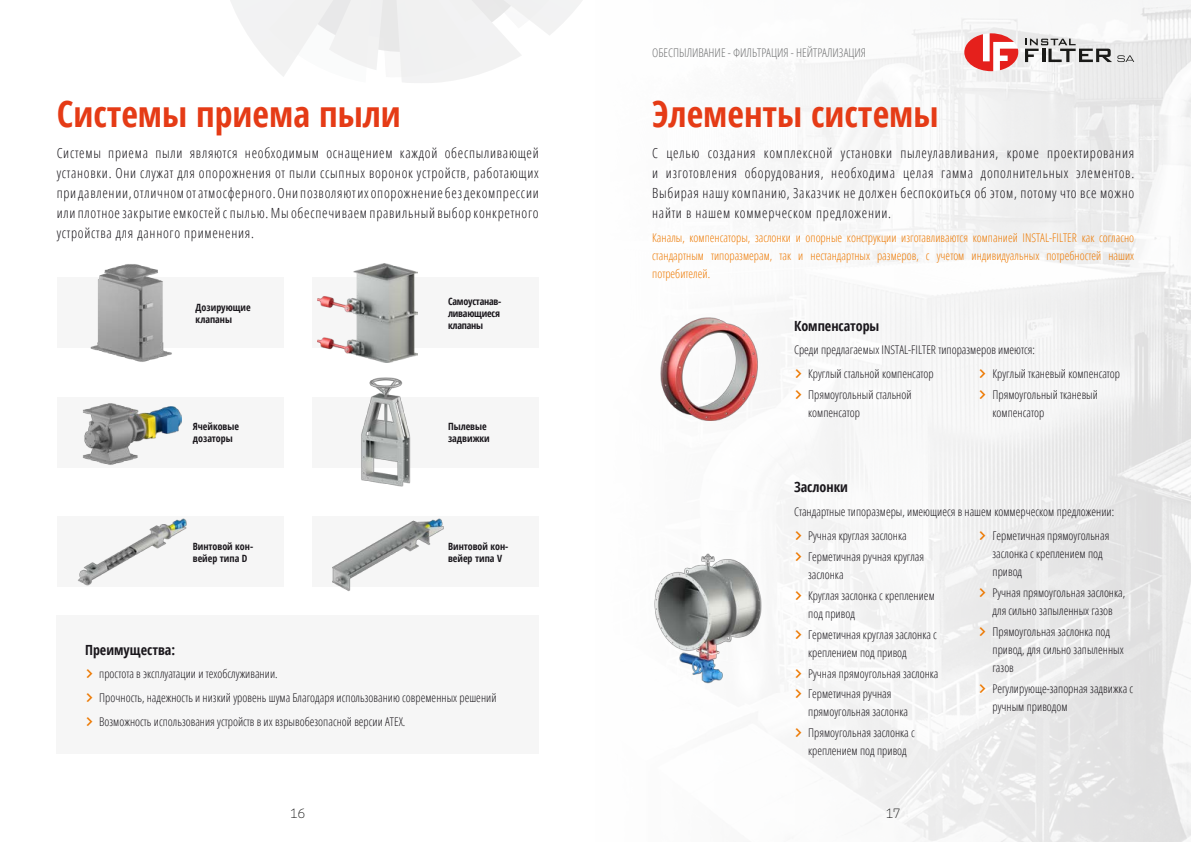
<style>
.page{position:relative;width:1191px;height:842px;background:#fff}
.page>*{position:absolute;margin:0;border:0;box-sizing:border-box;transform-origin:0 0}
.t1{font:700 condensed 36px "Open Sans";color:#e53b16}
.t2{font:300 condensed 14px/20px "Open Sans";letter-spacing:.05em;color:#1a171c;text-align:justify}
.t3{font:700 condensed 14px "Open Sans";color:#1a171c}
.t4{font:300 condensed 12px/18px "Open Sans";color:#1a171c}
.t5{font:300 condensed 12px/18px "Open Sans";color:#ed7902;text-align:justify}
.t6{font:300 condensed 12px "Open Sans";color:#707172}
.t7{font:300 12px "Cooper Hewitt";color:#000}
.t8{font:700 condensed 10px/12px "Open Sans";color:#1a171c}
.t9{font:700 condensed 10px/12px "Open Sans";letter-spacing:-.02em;color:#1a171c}
</style>
<div class="page">
<div style="left:57px;top:616px;width:482px;height:138px;background:#f6f6f6"></div>
<div style="left:57px;top:397px;width:226px;height:71px;background:#f6f6f6"></div>
<img style="left:83px;top:403px;width:98px;height:62px">
<div style="left:57px;top:516px;width:226px;height:71px;background:#f6f6f6"></div>
<img style="left:78px;top:518px;width:109px;height:68px">
<div style="left:312px;top:397px;width:227px;height:71px;background:#f6f6f6"></div>
<img style="left:361px;top:378px;width:50px;height:109px">
<div style="left:312px;top:516px;width:227px;height:71px;background:#f6f6f6"></div>
<img style="left:332px;top:518px;width:112px;height:73px">
<div style="left:57px;top:278px;width:226px;height:70px;background:#f6f6f6"></div>
<img style="left:90px;top:264px;width:82px;height:98px">
<div style="left:312px;top:278px;width:227px;height:70px;background:#f6f6f6"></div>
<img style="left:317px;top:263px;width:101px;height:100px">
<img style="left:701px;top:99px;width:490px;height:743px">
<img style="left:660px;top:317px;width:100px;height:103px">
<img style="left:654px;top:553px;width:110px;height:131px">
<svg style="left:230px;top:0;width:352px;height:83px"></svg>
<svg style="left:964px;top:33px;width:54px;height:38px"></svg>
<svg style="left:1025px;top:39px;width:109px;height:23px;background:#b4b4b3"></svg>
<svg style="left:795px;top:369px;width:6px;height:10px"></svg>
<svg style="left:795px;top:390px;width:6px;height:9px"></svg>
<svg style="left:980px;top:369px;width:5px;height:10px"></svg>
<svg style="left:980px;top:390px;width:5px;height:9px"></svg>
<svg style="left:795px;top:531px;width:6px;height:9px"></svg>
<svg style="left:795px;top:552px;width:6px;height:9px"></svg>
<svg style="left:795px;top:591px;width:6px;height:9px"></svg>
<svg style="left:795px;top:630px;width:6px;height:9px"></svg>
<svg style="left:795px;top:669px;width:6px;height:9px"></svg>
<svg style="left:795px;top:689px;width:6px;height:9px"></svg>
<svg style="left:795px;top:728px;width:6px;height:9px"></svg>
<svg style="left:980px;top:531px;width:5px;height:9px"></svg>
<svg style="left:980px;top:588px;width:5px;height:9px"></svg>
<svg style="left:980px;top:627px;width:5px;height:9px"></svg>
<svg style="left:980px;top:684px;width:5px;height:9px"></svg>
<h1 class="t1" style="left:57px;top:89px;width:346px">Системы приема пыли</h1>
<p class="t2" style="left:57px;top:143px;width:483px">Системы приема пыли являются необходимым оснащением каждой обеспыливающей установки. Они служат для опорожнения от пыли ссыпных воронок устройств, работающих при давлении, отличном от атмосферного. Они позволяют их опорожнение без декомпрессии или плотное закрытие емкостей с пылью. Мы обеспечиваем правильный выбор конкретного устройства для данного применения.</p>
<p class="t8" style="left:196px;top:301px;width:57px">Дозирующие клапаны</p>
<p class="t9" style="left:448px;top:295px;width:55px">Самоустанав&shy;ливающиеся клапаны</p>
<p class="t8" style="left:193px;top:420px;width:48px">Ячейковые дозаторы</p>
<p class="t8" style="left:193px;top:540px;width:62px">Винтовой кон&shy;вейер типа D</p>
<p class="t8" style="left:448px;top:420px;width:43px">Пылевые задвижки</p>
<p class="t8" style="left:448px;top:540px;width:62px">Винтовой кон&shy;вейер типа V</p>
<p class="t3" style="left:85px;top:640px;width:92px">Преимущества:</p>
<p class="t4" style="left:99px;top:662px;width:399px;line-height:23.7px">простота в эксплуатации и техобслуживании.<br>Прочность, надежность и низкий уровень шума Благодаря использованию современных решений<br>Возможность использования устройств в их взрывобезопасной версии ATEX.</p>
<p class="t6" style="left:652px;top:44px;width:215px">ОБЕСПЫЛИВАНИЕ - ФИЛЬТРАЦИЯ - НЕЙТРАЛИЗАЦИЯ</p>
<h1 class="t1" style="left:652px;top:89px;width:288px">Элементы системы</h1>
<p class="t2" style="left:652px;top:143px;width:483px">С целью создания комплексной установки пылеулавливания, кроме проектирования и изготовления оборудования, необходима целая гамма дополнительных элементов.<br>Выбирая нашу компанию, Заказчик не должен беспокоиться об этом, потому что все можно найти в нашем коммерческом предложении.</p>
<p class="t5" style="left:652px;top:228px;width:483px">Каналы, компенсаторы, заслонки и опорные конструкции изготавливаются компанией INSTAL-FILTER как согласно стандартным типоразмерам, так и нестандартных размеров, с учетом индивидуальных потребностей наших потребителей.</p>
<p class="t3" style="left:794px;top:316px;width:87px">Компенсаторы</p>
<p class="t4" style="left:808px;top:337px;width:228px;line-height:24.2px;text-indent:-14px">Среди предлагаемых INSTAL-FILTER типоразмеров имеются:<br>Круглый стальной компенсатор</p>
<p class="t4" style="left:808px;top:385px;width:105px">Прямоугольный стальной компенсатор</p>
<p class="t4" style="left:992px;top:363px;width:129px;line-height:20.8px">Круглый тканевый компенсатор<br>Прямоугольный тканевый</p>
<p class="t4" style="left:992px;top:403px;width:53px">компенсатор</p>
<p class="t3" style="left:794px;top:477px;width:56px">Заслонки</p>
<p class="t4" style="left:808px;top:499px;width:307px;line-height:24.5px;text-indent:-14px">Стандартные типоразмеры, имеющиеся в нашем коммерческом предложении:<br>Ручная круглая заслонка</p>
<p class="t4" style="left:808px;top:547px;width:117px">Герметичная ручная круглая заслонка</p>
<p class="t4" style="left:808px;top:586px;width:128px">Круглая заслонка с креплением под привод</p>
<p class="t4" style="left:808px;top:625px;width:130px">Герметичная круглая заслонка с креплением под привод</p>
<p class="t4" style="left:808px;top:662px;width:132px;line-height:20.8px">Ручная прямоугольная заслонка<br>Герметичная ручная</p>
<p class="t4" style="left:808px;top:701px;width:108px;line-height:20.8px">прямоугольная заслонка<br>Прямоугольная заслонка с</p>
<p class="t4" style="left:808px;top:741px;width:100px">креплением под привод</p>
<p class="t4" style="left:992px;top:526px;width:118px">Герметичная прямоугольная заслонка с креплением под привод</p>
<p class="t4" style="left:992px;top:583px;width:134px">Ручная прямоугольная заслонка, для сильно запыленных газов</p>
<p class="t4" style="left:992px;top:622px;width:133px">Прямоугольная заслонка под привод, для сильно запыленных газов</p>
<p class="t4" style="left:992px;top:679px;width:142px">Регулирующе-запорная задвижка с ручным приводом</p>
<p class="t7" style="left:290px;top:807px;width:16px">16</p>
<p class="t7" style="left:886px;top:807px;width:16px">17</p>
</div>
